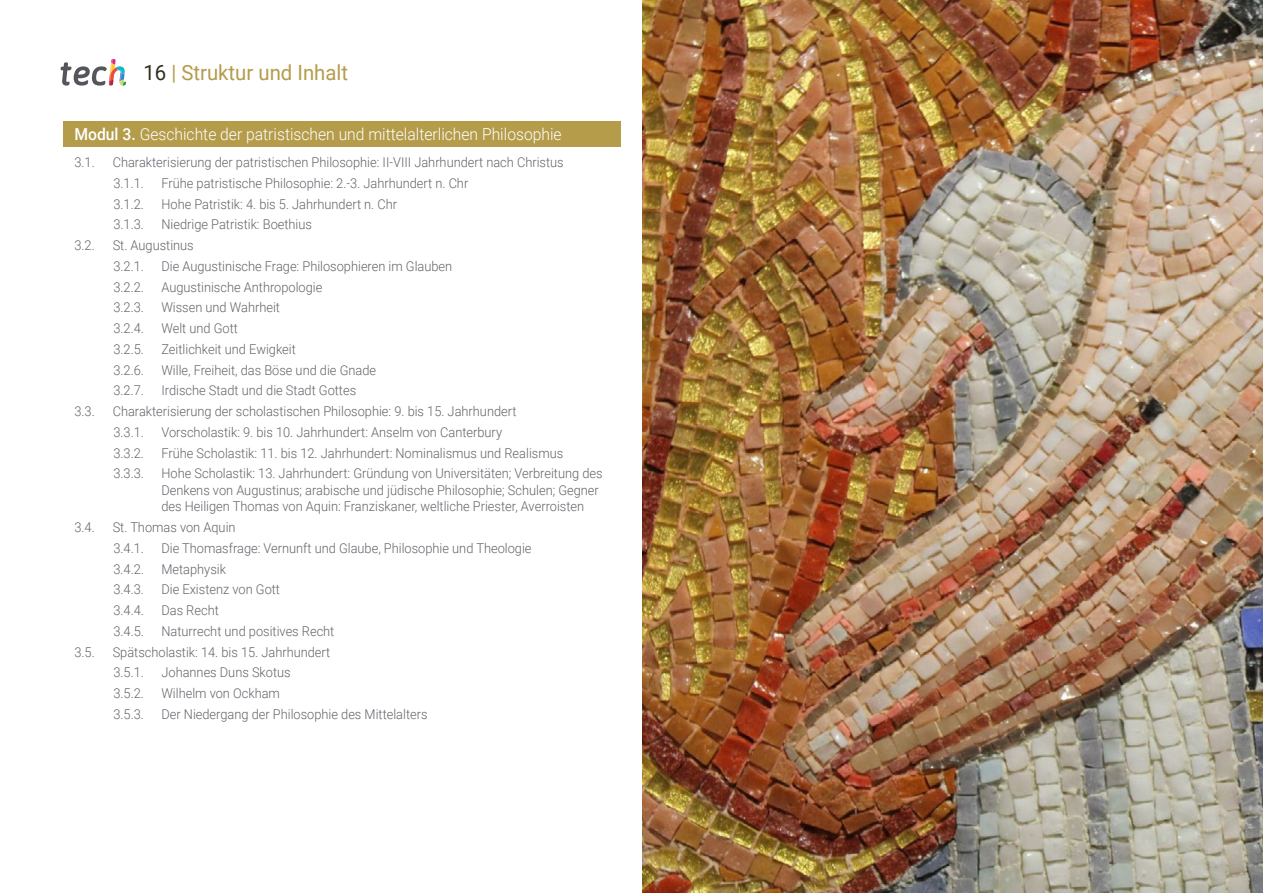
<style>
.page{position:relative;width:1263px;height:893px;background:#fff}
.page>*{position:absolute;margin:0;border:0;box-sizing:border-box;transform-origin:0 0}
.t1{font:21px "Roboto";color:#b49c4b}
.t2{font:300 16.5px "Roboto";color:#fff;scale:.95 1}
.t3{font:300 13.5px/20.7px "Roboto";color:#61646a;scale:.95 1}
.s1{color:#312e20}
.s2{font-weight:500}
</style>
<div class="page">
<svg style="left:61px;top:59px;width:65px;height:27px"></svg>
<div style="left:63px;top:121px;width:558px;height:25px;background:#b49c4b"></div>
<img style="left:642px;top:0;width:621px;height:893px">
<h1 class="t1" style="left:144px;top:57px;width:206px"><span class="s1">16</span> | Struktur und Inhalt</h1>
<p class="t2" style="left:74px;top:123px;width:514px"><span class="s2">Modul 3.</span> Geschichte der patristischen und mittelalterlichen Philosophie</p>
<p class="t3" style="left:74px;top:151px;width:23px">3.1.</p>
<p class="t3" style="left:113px;top:151px;width:476px">Charakterisierung der patristischen Philosophie: II-VIII Jahrhundert nach Christus<br>3.1.1.</p>
<p class="t3" style="left:161px;top:172px;width:325px">Frühe patristische Philosophie: 2.-3. Jahrhundert n. Chr</p>
<p class="t3" style="left:113px;top:193px;width:34px">3.1.2.</p>
<p class="t3" style="left:161px;top:193px;width:250px">Hohe Patristik: 4. bis 5. Jahrhundert n. Chr</p>
<p class="t3" style="left:113px;top:214px;width:34px">3.1.3.</p>
<p class="t3" style="left:161px;top:214px;width:160px">Niedrige Patristik: Boethius</p>
<p class="t3" style="left:74px;top:234px;width:23px">3.2.</p>
<p class="t3" style="left:113px;top:234px;width:87px">St. Augustinus<br>3.2.1.</p>
<p class="t3" style="left:161px;top:255px;width:308px">Die Augustinische Frage: Philosophieren im Glauben</p>
<p class="t3" style="left:113px;top:276px;width:34px">3.2.2.</p>
<p class="t3" style="left:161px;top:276px;width:171px">Augustinische Anthropologie</p>
<p class="t3" style="left:113px;top:297px;width:34px">3.2.3.</p>
<p class="t3" style="left:161px;top:297px;width:126px">Wissen und Wahrheit</p>
<p class="t3" style="left:113px;top:317px;width:34px">3.2.4.</p>
<p class="t3" style="left:161px;top:317px;width:82px">Welt und Gott</p>
<p class="t3" style="left:113px;top:338px;width:34px">3.2.5.</p>
<p class="t3" style="left:161px;top:338px;width:143px">Zeitlichkeit und Ewigkeit</p>
<p class="t3" style="left:113px;top:359px;width:34px">3.2.6.</p>
<p class="t3" style="left:161px;top:359px;width:227px">Wille, Freiheit, das Böse und die Gnade</p>
<p class="t3" style="left:113px;top:380px;width:34px">3.2.7.</p>
<p class="t3" style="left:161px;top:380px;width:207px">Irdische Stadt und die Stadt Gottes</p>
<p class="t3" style="left:74px;top:400px;width:23px">3.3.</p>
<p class="t3" style="left:113px;top:400px;width:427px">Charakterisierung der scholastischen Philosophie: 9. bis 15. Jahrhundert<br>3.3.1.</p>
<p class="t3" style="left:161px;top:421px;width:360px">Vorscholastik: 9. bis 10. Jahrhundert: Anselm von Canterbury</p>
<p class="t3" style="left:113px;top:442px;width:34px">3.3.2.</p>
<p class="t3" style="left:161px;top:442px;width:424px">Frühe Scholastik: 11. bis 12. Jahrhundert: Nominalismus und Realismus</p>
<p class="t3" style="left:113px;top:463px;width:34px">3.3.3.</p>
<p class="t3" style="left:161px;top:465px;width:466px;line-height:16.5px">Hohe Scholastik: 13. Jahrhundert: Gründung von Universitäten; Verbreitung des<br>Denkens von Augustinus; arabische und jüdische Philosophie; Schulen; Gegner des Heiligen Thomas von Aquin: Franziskaner, weltliche Priester, Averroisten</p>
<p class="t3" style="left:74px;top:516px;width:23px">3.4.</p>
<p class="t3" style="left:113px;top:516px;width:131px">St. Thomas von Aquin<br>3.4.1.</p>
<p class="t3" style="left:161px;top:537px;width:391px">Die Thomasfrage: Vernunft und Glaube, Philosophie und Theologie</p>
<p class="t3" style="left:113px;top:558px;width:34px">3.4.2.</p>
<p class="t3" style="left:161px;top:558px;width:69px">Metaphysik</p>
<p class="t3" style="left:113px;top:579px;width:34px">3.4.3.</p>
<p class="t3" style="left:161px;top:579px;width:126px">Die Existenz von Gott</p>
<p class="t3" style="left:113px;top:599px;width:34px">3.4.4.</p>
<p class="t3" style="left:161px;top:599px;width:62px">Das Recht</p>
<p class="t3" style="left:113px;top:620px;width:34px">3.4.5.</p>
<p class="t3" style="left:161px;top:620px;width:184px">Naturrecht und positives Recht</p>
<p class="t3" style="left:74px;top:641px;width:23px">3.5.</p>
<p class="t3" style="left:113px;top:641px;width:231px">Spätscholastik: 14. bis 15. Jahrhundert<br>3.5.1.</p>
<p class="t3" style="left:161px;top:662px;width:138px">Johannes Duns Skotus</p>
<p class="t3" style="left:113px;top:682px;width:34px">3.5.2.</p>
<p class="t3" style="left:161px;top:682px;width:126px">Wilhelm von Ockham</p>
<p class="t3" style="left:113px;top:703px;width:34px">3.5.3.</p>
<p class="t3" style="left:161px;top:703px;width:282px">Der Niedergang der Philosophie des Mittelalters</p>
</div>
